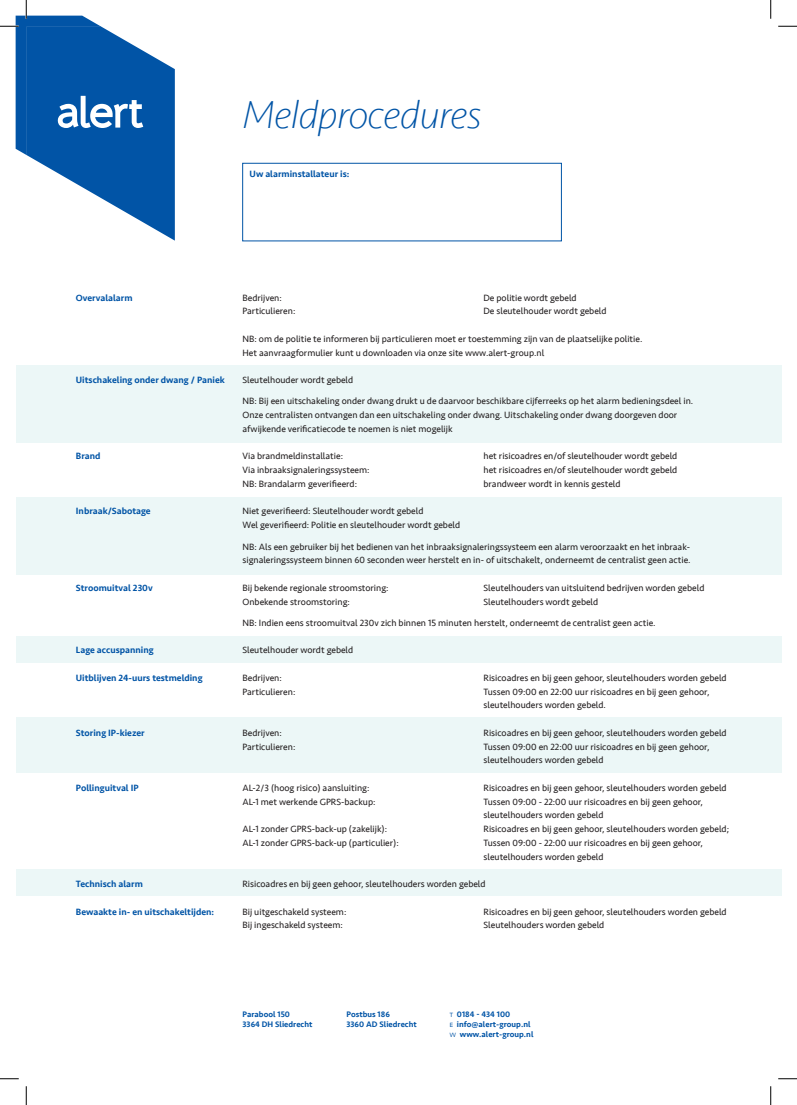
<style>
.page{position:relative;width:797px;height:1105px;background:#fff}
.page>*{position:absolute;margin:0;border:0;box-sizing:border-box;transform-origin:0 0}
.t1{font:italic 200 40px "Seravek";letter-spacing:-.02em;color:#0154a6}
.t2{font:9.38px/13.8px "Seravek";color:#231f20}
.t3{font:500 9.38px "Seravek";color:#0154a6}
.t4{font:500 8.25px/9.6px "Seravek";letter-spacing:.005em;color:#0154a6}
.s1{font-weight:300}
</style>
<div class="page">
<div style="left:16px;top:365px;width:765px;height:78px;background:#ecf7f7"></div>
<div style="left:16px;top:497px;width:765px;height:78px;background:#ecf7f7"></div>
<div style="left:16px;top:717px;width:765px;height:55px;background:#ecf7f7"></div>
<div style="left:16px;top:636px;width:765px;height:26px;background:#ecf7f7"></div>
<div style="left:16px;top:870px;width:765px;height:26px;background:#ecf7f7"></div>
<div style="left:242px;top:163px;width:319px;height:78px;border:1px solid #0154a6"></div>
<svg style="left:778px;top:25px;width:19px;height:2px"></svg>
<svg style="left:0;top:1078px;width:19px;height:1px"></svg>
<svg style="left:778px;top:1078px;width:19px;height:1px"></svg>
<svg style="left:0;top:0;width:175px;height:241px"></svg>
<svg style="left:25px;top:1086px;width:2px;height:19px"></svg>
<svg style="left:770px;top:0;width:1px;height:19px"></svg>
<svg style="left:770px;top:1086px;width:1px;height:19px"></svg>
<h1 class="t1" style="left:242px;top:92px;width:241px">Meldprocedures</h1>
<p class="t3" style="left:249px;top:168px;width:101px">Uw alarminstallateur is:</p>
<p class="t3" style="left:76px;top:292px;width:58px">Overvalalarm</p>
<p class="t2" style="left:242px;top:291px;width:41px">Bedrijven:</p>
<p class="t2" style="left:483px;top:291px;width:95px">De politie wordt gebeld</p>
<p class="t2" style="left:242px;top:304px;width:54px">Particulieren:</p>
<p class="t2" style="left:483px;top:304px;width:124px">De sleutelhouder wordt gebeld</p>
<p class="t2" style="left:242px;top:332px;width:401px">NB: om de politie te informeren bij particulieren moet er toestemming zijn van de plaatselijke politie.<br>Het aanvraagformulier kunt u downloaden via onze site www.alert-group.nl</p>
<p class="t3" style="left:76px;top:374px;width:150px">Uitschakeling onder dwang / Paniek</p>
<p class="t2" style="left:242px;top:373px;width:112px">Sleutelhouder wordt gebeld</p>
<p class="t2" style="left:242px;top:394px;width:452px">NB: Bij een uitschakeling onder dwang drukt u de daarvoor beschikbare cijferreeks op het alarm bedieningsdeel in.<br>Onze centralisten ontvangen dan een uitschakeling onder dwang. Uitschakeling onder dwang doorgeven door afwijkende verificatiecode te noemen is niet mogelijk</p>
<p class="t3" style="left:76px;top:450px;width:26px">Brand</p>
<p class="t2" style="left:242px;top:449px;width:102px">Via brandmeldinstallatie:</p>
<p class="t2" style="left:483px;top:449px;width:195px">het risicoadres en/of sleutelhouder wordt gebeld</p>
<p class="t2" style="left:242px;top:463px;width:129px">Via inbraaksignaleringssysteem:</p>
<p class="t2" style="left:483px;top:463px;width:195px">het risicoadres en/of sleutelhouder wordt gebeld</p>
<p class="t2" style="left:242px;top:477px;width:116px">NB: Brandalarm geverifieerd:</p>
<p class="t2" style="left:483px;top:477px;width:138px">brandweer wordt in kennis gesteld</p>
<p class="t3" style="left:76px;top:505px;width:76px">Inbraak/Sabotage</p>
<p class="t2" style="left:242px;top:504px;width:219px">Niet geverifieerd: Sleutelhouder wordt gebeld<br>Wel geverifieerd: Politie en sleutelhouder wordt gebeld</p>
<p class="t2" style="left:242px;top:539px;width:449px">NB: Als een gebruiker bij het bedienen van het inbraaksignaleringssysteem een alarm veroorzaakt en het inbraak&shy;signaleringssysteem binnen 60 seconden weer herstelt en in- of uitschakelt, onderneemt de centralist geen actie.</p>
<p class="t3" style="left:76px;top:582px;width:78px">Stroomuitval 230v</p>
<p class="t2" style="left:242px;top:581px;width:148px">Bij bekende regionale stroomstoring:</p>
<p class="t2" style="left:483px;top:581px;width:222px">Sleutelhouders van uitsluitend bedrijven worden gebeld</p>
<p class="t2" style="left:242px;top:594px;width:109px">Onbekende stroomstoring:</p>
<p class="t2" style="left:483px;top:594px;width:116px">Sleutelhouders wordt gebeld</p>
<p class="t2" style="left:242px;top:616px;width:414px">NB: Indien eens stroomuitval 230v zich binnen 15 minuten herstelt, onderneemt de centralist geen actie.</p>
<p class="t3" style="left:76px;top:644px;width:79px">Lage accuspanning</p>
<p class="t2" style="left:242px;top:643px;width:112px">Sleutelhouder wordt gebeld</p>
<p class="t3" style="left:76px;top:672px;width:128px">Uitblijven 24-uurs testmelding</p>
<p class="t2" style="left:242px;top:671px;width:41px">Bedrijven:</p>
<p class="t2" style="left:483px;top:671px;width:244px">Risicoadres en bij geen gehoor, sleutelhouders worden gebeld</p>
<p class="t2" style="left:242px;top:684px;width:54px">Particulieren:</p>
<p class="t2" style="left:483px;top:684px;width:227px">Tussen 09:00 en 22:00 uur risicoadres en bij geen gehoor, sleutelhouders worden gebeld.</p>
<p class="t3" style="left:76px;top:727px;width:70px">Storing IP-kiezer</p>
<p class="t2" style="left:242px;top:726px;width:41px">Bedrijven:</p>
<p class="t2" style="left:483px;top:726px;width:244px">Risicoadres en bij geen gehoor, sleutelhouders worden gebeld</p>
<p class="t2" style="left:242px;top:739px;width:54px">Particulieren:</p>
<p class="t2" style="left:483px;top:739px;width:227px">Tussen 09:00 en 22:00 uur risicoadres en bij geen gehoor, sleutelhouders worden gebeld</p>
<p class="t3" style="left:76px;top:782px;width:64px">Pollinguitval IP</p>
<p class="t2" style="left:242px;top:781px;width:128px">AL-2/3 (hoog risico) aansluiting:</p>
<p class="t2" style="left:483px;top:781px;width:244px">Risicoadres en bij geen gehoor, sleutelhouders worden gebeld</p>
<p class="t2" style="left:242px;top:794px;width:134px">AL-1 met werkende GPRS-backup:</p>
<p class="t2" style="left:483px;top:794px;width:221px">Tussen 09:00 - 22:00 uur risicoadres en bij geen gehoor, sleutelhouders worden gebeld</p>
<p class="t2" style="left:242px;top:822px;width:146px">AL-1 zonder GPRS-back-up (zakelijk):</p>
<p class="t2" style="left:483px;top:822px;width:247px">Risicoadres en bij geen gehoor, sleutelhouders worden gebeld;</p>
<p class="t2" style="left:242px;top:836px;width:158px">AL-1 zonder GPRS-back-up (particulier):</p>
<p class="t2" style="left:483px;top:836px;width:221px">Tussen 09:00 - 22:00 uur risicoadres en bij geen gehoor, sleutelhouders worden gebeld</p>
<p class="t3" style="left:76px;top:878px;width:68px">Technisch alarm</p>
<p class="t2" style="left:242px;top:877px;width:244px">Risicoadres en bij geen gehoor, sleutelhouders worden gebeld</p>
<p class="t3" style="left:76px;top:906px;width:140px">Bewaakte in- en uitschakeltijden:</p>
<p class="t2" style="left:242px;top:904px;width:105px">Bij uitgeschakeld systeem:</p>
<p class="t2" style="left:483px;top:904px;width:244px">Risicoadres en bij geen gehoor, sleutelhouders worden gebeld</p>
<p class="t2" style="left:242px;top:918px;width:102px">Bij ingeschakeld systeem:</p>
<p class="t2" style="left:483px;top:918px;width:122px">Sleutelhouders worden gebeld</p>
<p class="t4" style="left:242px;top:1010px;width:71px">Parabool 150<br>3364 DH Sliedrecht</p>
<p class="t4" style="left:346px;top:1010px;width:72px">Postbus 186<br>3360 AD Sliedrecht</p>
<p class="t4" style="left:449px;top:1010px;width:86px"><span class="s1">t</span> 0184 - 434 100<br><span class="s1">e</span> info@alert-group.nl <span class="s1">w</span> www.alert-group.nl</p>
</div>
